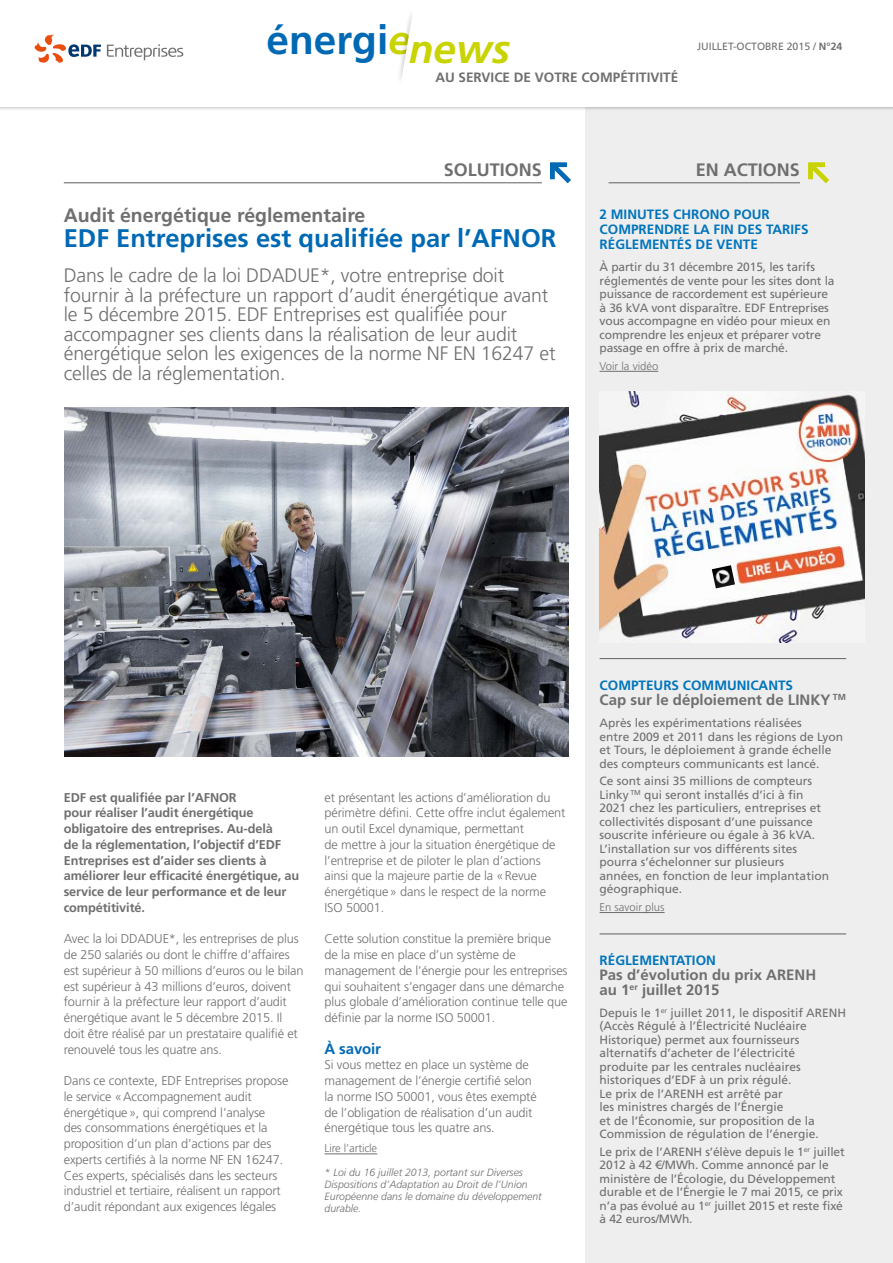
<style>
.page{position:relative;width:893px;height:1263px;background:#fff}
.page>*{position:absolute;margin:0;border:0;box-sizing:border-box;transform-origin:0 0}
.t1{font:700 40.65px "Frutiger LT Std";color:#0069b4}
.t2{font:700 25.5px "Frutiger LT Std";color:#0069b4}
.t3{font:300 19.5px/19.5px "Frutiger LT Std";letter-spacing:-.01em;color:#706f6f}
.t4{font:700 19.5px "Frutiger LT Std";color:#706f6f}
.t5{font:700 18px "Frutiger LT Std";color:#706f6f}
.t6{font:700 15px/15px "Frutiger LT Std";color:#706f6f}
.t7{font:700 15px "Frutiger LT Std";letter-spacing:-.01em;color:#0069b4}
.t8{font:700 13.5px/15px "Frutiger LT Std";color:#0075bc}
.t9{font:700 13.5px "Frutiger LT Std";color:#706f6f}
.t10{font:300 12.75px/15.8px "Frutiger LT Std";letter-spacing:-.01em;color:#706f6f}
.t11{font:700 12.75px/15.8px "Frutiger LT Std";letter-spacing:-.01em;color:#706f6f}
.t12{font:12px/13.5px "Frutiger LT Std";color:#706f6f}
.t13{font:300 11.25px "Frutiger LT Std";color:#706f6f}
.t14{font:italic 300 10.5px/12px "Frutiger LT Std";color:#706f6f}
.t15{font:10.5px "Frutiger LT Std";color:#706f6f}
.s1{font-style:italic;color:#c8d300}
.s2{font-weight:700}
</style>
<div class="page">
<div style="left:585px;top:106px;width:308px;height:1157px;background:#ededed"></div>
<div style="left:0;top:0;width:893px;height:111px;background:#000;opacity:.35"></div>
<div style="left:0;top:0;width:893px;height:106px;background:#fff"></div>
<svg style="left:35px;top:34px;width:66px;height:29px"></svg>
<svg style="left:107px;top:44px;width:76px;height:16px"></svg>
<svg style="left:808px;top:162px;width:21px;height:21px"></svg>
<hr style="left:609px;top:182px;width:191px;height:1px;background:#706f6f">
<hr style="left:325px;top:1153px;width:52px;height:1px;background:#706f6f">
<svg style="left:401px;top:14px;width:11px;height:64px"></svg>
<img style="left:64px;top:407px;width:505px;height:349px">
<hr style="left:600px;top:371px;width:58px;height:1px;background:#706f6f">
<hr style="left:600px;top:912px;width:65px;height:1px;background:#706f6f">
<hr style="left:600px;top:933px;width:246px;height:1px;background:#706f6f">
<hr style="left:600px;top:658px;width:246px;height:1px;background:#706f6f">
<svg style="left:550px;top:162px;width:21px;height:21px"></svg>
<hr style="left:64px;top:182px;width:478px;height:1px;background:#706f6f">
<img style="left:600px;top:392px;width:265px;height:251px">
<svg style="left:818px;top:549px;width:7px;height:6px"></svg>
<img style="left:712px;top:565px;width:23px;height:23px">
<h1 class="t1" style="left:267px;top:16px;width:245px">énergi<span class="s1">enews</span></h1>
<p class="t9" style="left:435px;top:69px;width:244px">AU SERVICE DE VOTRE COMPÉTITIVITÉ</p>
<p class="t15" style="left:697px;top:40px;width:147px">JUILLET-OCTOBRE 2015 / <span class="s2">N°24</span></p>
<h3 class="t5" style="left:444px;top:159px;width:100px">SOLUTIONS</h3>
<h3 class="t5" style="left:696px;top:159px;width:106px">EN ACTIONS</h3>
<h3 class="t4" style="left:64px;top:204px;width:303px">Audit énergétique réglementaire</h3>
<h2 class="t2" style="left:64px;top:223px;width:494px">EDF Entreprises est qualifiée par l’AFNOR</h2>
<p class="t3" style="left:64px;top:266px;width:493px">Dans le cadre de la loi DDADUE*, votre entreprise doit fournir à la préfecture un rapport d’audit énergétique avant le 5 décembre 2015. EDF Entreprises est qualifiée pour accompagner ses clients dans la réalisation de leur audit énergétique selon les exigences de la norme NF EN 16247 et celles de la réglementation.</p>
<p class="t8" style="left:600px;top:207px;width:210px">2 MINUTES CHRONO POUR<br>COMPRENDRE LA FIN DES TARIFS<br>RÉGLEMENTÉS DE VENTE</p>
<p class="t12" style="left:600px;top:260px;width:237px">À partir du 31 décembre 2015, les tarifs réglementés de vente pour les sites dont la puissance de raccordement est supérieure à 36 kVA vont disparaître. EDF Entreprises vous accompagne en vidéo pour mieux en comprendre les enjeux et préparer votre passage en offre à prix de marché.</p>
<p class="t13" style="left:600px;top:360px;width:60px">Voir la vidéo</p>
<p class="t11" style="left:64px;top:789px;width:237px">EDF est qualifiée par l’AFNOR<br>pour réaliser l’audit énergétique obligatoire des entreprises. Au-delà<br>de la réglementation, l’objectif d’EDF Entreprises est d’aider ses clients à améliorer leur efficacité énergétique, au service de leur performance et de leur compétitivité.</p>
<p class="t10" style="left:64px;top:931px;width:241px">Avec la loi DDADUE*, les entreprises de plus de 250 salariés ou dont le chiffre d’affaires est supérieur à 50 millions d’euros ou le bilan est supérieur à 43 millions d’euros, doivent fournir à la préfecture leur rapport d’audit énergétique avant le 5 décembre 2015. Il doit être réalisé par un prestataire qualifié et renouvelé tous les quatre ans.</p>
<p class="t10" style="left:64px;top:1073px;width:226px">Dans ce contexte, EDF Entreprises propose le service «Accompagnement audit énergétique», qui comprend l’analyse<br>des consommations énergétiques et la proposition d’un plan d’actions par des experts certifiés à la norme NF EN 16247.<br>Ces experts, spécialisés dans les secteurs industriel et tertiaire, réalisent un rapport d’audit répondant aux exigences légales</p>
<p class="t10" style="left:325px;top:789px;width:242px">et présentant les actions d’amélioration du périmètre défini. Cette offre inclut également un outil Excel dynamique, permettant<br>de mettre à jour la situation énergétique de l’entreprise et de piloter le plan d’actions ainsi que la majeure partie de la «Revue énergétique» dans le respect de la norme ISO 50001.</p>
<p class="t10" style="left:325px;top:931px;width:244px">Cette solution constitue la première brique de la mise en place d’un système de management de l’énergie pour les entreprises qui souhaitent s’engager dans une démarche plus globale d’amélioration continue telle que définie par la norme ISO 50001.</p>
<p class="t7" style="left:325px;top:1039px;width:58px">À savoir</p>
<p class="t10" style="left:325px;top:1057px;width:214px">Si vous mettez en place un système de management de l’énergie certifié selon la norme ISO 50001, vous êtes exempté de l’obligation de réalisation d’un audit énergétique tous les quatre ans.</p>
<p class="t13" style="left:325px;top:1142px;width:54px">Lire l’article</p>
<p class="t14" style="left:325px;top:1166px;width:219px">* Loi du 16 juillet 2013, portant sur Diverses Dispositions d’Adaptation au Droit de l’Union Européenne dans le domaine du développement durable.</p>
<p class="t8" style="left:600px;top:678px;width:195px">COMPTEURS COMMUNICANTS</p>
<p class="t6" style="left:600px;top:692px;width:248px">Cap sur le déploiement de LINKY <sup>TM</sup></p>
<p class="t12" style="left:600px;top:716px;width:245px">Après les expérimentations réalisées<br>entre 2009 et 2011 dans les régions de Lyon et Tours, le déploiement à grande échelle des compteurs communicants est lancé.</p>
<p class="t12" style="left:600px;top:774px;width:231px">Ce sont ainsi 35 millions de compteurs Linky <sup>TM</sup> qui seront installés d’ici à fin 2021 chez les particuliers, entreprises et collectivités disposant d’une puissance souscrite inférieure ou égale à 36 kVA.<br>L’installation sur vos différents sites pourra s’échelonner sur plusieurs années, en fonction de leur implantation géographique.</p>
<p class="t13" style="left:600px;top:901px;width:67px">En savoir plus</p>
<p class="t8" style="left:600px;top:952px;width:118px">RÉGLEMENTATION</p>
<p class="t6" style="left:600px;top:967px;width:218px">Pas d’évolution du prix ARENH au 1<sup>er</sup> juillet 2015</p>
<p class="t12" style="left:600px;top:1006px;width:248px">Depuis le 1<sup>er</sup> juillet 2011, le dispositif ARENH (Accès Régulé à l’Électricité Nucléaire Historique) permet aux fournisseurs alternatifs d’acheter de l’électricité produite par les centrales nucléaires historiques d’EDF à un prix régulé.<br>Le prix de l’ARENH est arrêté par<br>les ministres chargés de l’Énergie<br>et de l’Économie, sur proposition de la Commission de régulation de l’énergie.</p>
<p class="t12" style="left:600px;top:1145px;width:247px">Le prix de l’ARENH s’élève depuis le 1<sup>er</sup> juillet 2012 à 42 €/MWh. Comme annoncé par le ministère de l’Écologie, du Développement durable et de l’Énergie le 7 mai 2015, ce prix n’a pas évolué au 1<sup>er</sup> juillet 2015 et reste fixé à 42 euros/MWh.</p>
</div>
